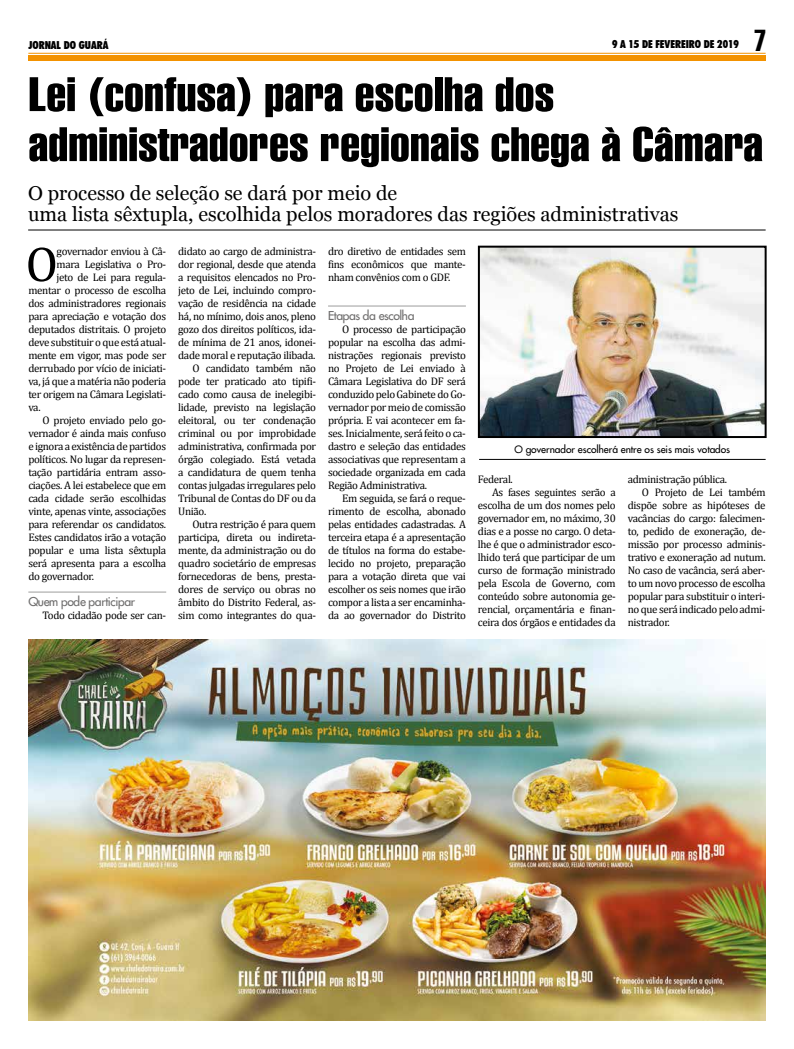
<style>
.page{position:relative;width:794px;height:1049px;background:#fff}
.page>*{position:absolute;margin:0;border:0;box-sizing:border-box;transform-origin:0 0}
.t1{font:50px "Cambria";color:#000}
.t2{font:47px/50px "Swiss 911 BT Extra Compressed";color:#000;scale:1.25 1}
.t3{font:29.6px "Swiss 911 BT Extra Compressed";color:#000}
.t4{font:20px/21px "Georgia";color:#000}
.t5{font:12px "Futura 2";letter-spacing:-.03em;color:#706f6f}
.t6{font:11px/13px "Cambria";letter-spacing:-.03em;color:#000;text-align:justify}
.t7{font:900 condensed 11px "Futura BT";color:#000}
.t8{font:10px "Futura 2";color:#000}
</style>
<div class="page">
<div style="left:28px;top:55px;width:737px;height:6px;background:#f39200"></div>
<hr style="left:28px;top:53px;width:737px;height:1px;background:#f39200">
<img style="left:28px;top:639px;width:737px;height:381px">
<hr style="left:28px;top:591px;width:138px;height:1px;background:#9d9d9c">
<hr style="left:328px;top:305px;width:138px;height:1px;background:#9d9d9c">
<hr style="left:28px;top:230px;width:737px;height:1px;background:#000">
<img style="left:481px;top:249px;width:282px;height:186px">
<div style="left:478px;top:246px;width:288px;height:192px;border:2px solid #000"></div>
<hr style="left:479px;top:459px;width:286px;height:1px;background:#000">
<p class="t7" style="left:28px;top:38px;width:82px">JORNAL DO GUARÁ</p>
<p class="t7" style="left:612px;top:37px;width:128px">9 A 15 DE FEVEREIRO DE 2019</p>
<h3 class="t3" style="left:754px;top:24px;width:13px">7</h3>
<h2 class="t2" style="left:28px;top:70px;width:589px">Lei (confusa) para escolha dos administradores regionais chega à Câmara</h2>
<h3 class="t4" style="left:28px;top:183px;width:652px">O processo de seleção se dará por meio de<br>uma lista sêxtupla, escolhida pelos moradores das regiões administrativas</h3>
<h1 class="t1" style="left:25px;top:235px;width:34px">O</h1>
<p class="t6" style="left:57px;top:245px;width:111px">governador enviou à Câ-</p>
<p class="t6" style="left:57px;top:258px;width:111px">mara Legislativa o Pro-</p>
<p class="t6" style="left:57px;top:271px;width:111px">jeto de Lei para regula-</p>
<p class="t6" style="left:28px;top:284px;width:139px">mentar o processo de escolha</p>
<p class="t6" style="left:28px;top:297px;width:139px">dos administradores regionais</p>
<p class="t6" style="left:28px;top:310px;width:139px">para apreciação e votação dos</p>
<p class="t6" style="left:28px;top:323px;width:139px">deputados distritais. O projeto</p>
<p class="t6" style="left:28px;top:336px;width:139px">deve substituir o que está atual-</p>
<p class="t6" style="left:28px;top:349px;width:139px">mente em vigor, mas pode ser</p>
<p class="t6" style="left:28px;top:362px;width:139px">derrubado por vício de iniciati-</p>
<p class="t6" style="left:28px;top:375px;width:139px">va, já que a matéria não poderia</p>
<p class="t6" style="left:28px;top:388px;width:139px">ter origem na Câmara Legislati-</p>
<p class="t6" style="left:28px;top:401px;width:14px">va.</p>
<p class="t6" style="left:43px;top:414px;width:125px">O projeto enviado pelo go-</p>
<p class="t6" style="left:28px;top:427px;width:139px">vernador é ainda mais confuso</p>
<p class="t6" style="left:28px;top:440px;width:139px">e ignora a existência de partidos</p>
<p class="t6" style="left:28px;top:453px;width:139px">políticos. No lugar da represen-</p>
<p class="t6" style="left:28px;top:466px;width:139px">tação partidária entram asso-</p>
<p class="t6" style="left:28px;top:479px;width:139px">ciações. A lei estabelece que em</p>
<p class="t6" style="left:28px;top:492px;width:139px">cada cidade serão escolhidas</p>
<p class="t6" style="left:28px;top:505px;width:139px">vinte, apenas vinte, associações</p>
<p class="t6" style="left:28px;top:518px;width:139px">para referendar os candidatos.</p>
<p class="t6" style="left:28px;top:531px;width:139px">Estes candidatos irão a votação</p>
<p class="t6" style="left:28px;top:544px;width:139px">popular e uma lista sêxtupla</p>
<p class="t6" style="left:28px;top:557px;width:139px">será apresenta para a escolha</p>
<p class="t6" style="left:28px;top:570px;width:67px">do governador.</p>
<p class="t5" style="left:28px;top:594px;width:108px">Quem pode participar</p>
<p class="t6" style="left:43px;top:609px;width:125px">Todo cidadão pode ser can-</p>
<p class="t6" style="left:178px;top:245px;width:139px">didato ao cargo de administra-</p>
<p class="t6" style="left:178px;top:258px;width:139px">dor regional, desde que atenda</p>
<p class="t6" style="left:178px;top:271px;width:139px">a requisitos elencados no Pro-</p>
<p class="t6" style="left:178px;top:284px;width:139px">jeto de Lei, incluindo compro-</p>
<p class="t6" style="left:178px;top:297px;width:139px">vação de residência na cidade</p>
<p class="t6" style="left:178px;top:310px;width:139px">há, no mínimo, dois anos, pleno</p>
<p class="t6" style="left:178px;top:323px;width:139px">gozo dos direitos políticos, ida-</p>
<p class="t6" style="left:178px;top:336px;width:139px">de mínima de 21 anos, idonei-</p>
<p class="t6" style="left:178px;top:349px;width:139px">dade moral e reputação ilibada.</p>
<p class="t6" style="left:192px;top:362px;width:125px">O candidato também não</p>
<p class="t6" style="left:178px;top:375px;width:139px">pode ter praticado ato tipifi-</p>
<p class="t6" style="left:178px;top:388px;width:139px">cado como causa de inelegibi-</p>
<p class="t6" style="left:178px;top:401px;width:139px">lidade, previsto na legislação</p>
<p class="t6" style="left:178px;top:414px;width:139px">eleitoral, ou ter condenação</p>
<p class="t6" style="left:178px;top:427px;width:139px">criminal ou por improbidade</p>
<p class="t6" style="left:178px;top:440px;width:139px">administrativa, confirmada por</p>
<p class="t6" style="left:178px;top:453px;width:139px">órgão colegiado. Está vetada</p>
<p class="t6" style="left:178px;top:466px;width:139px">a candidatura de quem tenha</p>
<p class="t6" style="left:178px;top:479px;width:139px">contas julgadas irregulares pelo</p>
<p class="t6" style="left:178px;top:492px;width:139px">Tribunal de Contas do DF ou da</p>
<p class="t6" style="left:178px;top:505px;width:30px">União.</p>
<p class="t6" style="left:192px;top:518px;width:125px">Outra restrição é para quem</p>
<p class="t6" style="left:178px;top:531px;width:139px">participa, direta ou indireta-</p>
<p class="t6" style="left:178px;top:544px;width:139px">mente, da administração ou do</p>
<p class="t6" style="left:178px;top:557px;width:139px">quadro societário de empresas</p>
<p class="t6" style="left:178px;top:570px;width:139px">fornecedoras de bens, presta-</p>
<p class="t6" style="left:178px;top:583px;width:139px">dores de serviço ou obras no</p>
<p class="t6" style="left:178px;top:596px;width:139px">âmbito do Distrito Federal, as-</p>
<p class="t6" style="left:178px;top:609px;width:139px">sim como integrantes do qua-</p>
<p class="t6" style="left:328px;top:245px;width:139px">dro diretivo de entidades sem fins econômicos que mante&shy;nham convênios com o GDF.</p>
<p class="t5" style="left:328px;top:308px;width:88px">Etapas da escolha</p>
<p class="t6" style="left:328px;top:323px;width:139px;text-indent:14px">O processo de participação popular na escolha das admi&shy;nistrações regionais previsto no Projeto de Lei enviado à Câmara Legislativa do DF será conduzido pelo Gabinete do Go&shy;vernador por meio de comissão própria. E vai acontecer em fa&shy;ses. Inicialmente, será feito o ca&shy;dastro e seleção das entidades associativas que representam a sociedade organizada em cada Região Administrativa.</p>
<p class="t6" style="left:328px;top:492px;width:139px;text-indent:14px">Em seguida, se fará o reque&shy;rimento de escolha, abonado pelas entidades cadastradas. A terceira etapa é a apresentação de títulos na forma do estabe&shy;lecido no projeto, preparação para a votação direta que vai escolher os seis nomes que irão compor a lista a ser encaminha&shy;da ao governador do Distrito</p>
<p class="t8" style="left:514px;top:443px;width:217px">O governador escolherá entre os seis mais votados</p>
<p class="t6" style="left:478px;top:472px;width:36px">Federal.</p>
<p class="t6" style="left:492px;top:485px;width:125px">As fases seguintes serão a</p>
<p class="t6" style="left:478px;top:498px;width:139px">escolha de um dos nomes pelo</p>
<p class="t6" style="left:478px;top:511px;width:139px">governador em, no máximo, 30</p>
<p class="t6" style="left:478px;top:524px;width:139px">dias e a posse no cargo. O deta-</p>
<p class="t6" style="left:478px;top:537px;width:139px">lhe é que o administrador esco-</p>
<p class="t6" style="left:478px;top:550px;width:139px">lhido terá que participar de um</p>
<p class="t6" style="left:478px;top:563px;width:139px">curso de formação ministrado</p>
<p class="t6" style="left:478px;top:576px;width:139px">pela Escola de Governo, com</p>
<p class="t6" style="left:478px;top:589px;width:139px">conteúdo sobre autonomia ge-</p>
<p class="t6" style="left:478px;top:602px;width:139px">rencial, orçamentária e finan-</p>
<p class="t6" style="left:478px;top:615px;width:139px">ceira dos órgãos e entidades da</p>
<p class="t6" style="left:628px;top:472px;width:101px">administração pública.</p>
<p class="t6" style="left:642px;top:485px;width:125px">O Projeto de Lei também</p>
<p class="t6" style="left:628px;top:498px;width:139px">dispõe sobre as hipóteses de</p>
<p class="t6" style="left:628px;top:511px;width:139px">vacâncias do cargo: falecimen-</p>
<p class="t6" style="left:628px;top:524px;width:139px">to, pedido de exoneração, de-</p>
<p class="t6" style="left:628px;top:537px;width:139px">missão por processo adminis-</p>
<p class="t6" style="left:628px;top:550px;width:139px">trativo e exoneração ad nutum.</p>
<p class="t6" style="left:628px;top:563px;width:139px">No caso de vacância, será aber-</p>
<p class="t6" style="left:628px;top:576px;width:139px">to um novo processo de escolha</p>
<p class="t6" style="left:628px;top:589px;width:139px">popular para substituir o interi-</p>
<p class="t6" style="left:628px;top:602px;width:139px">no que será indicado pelo admi-</p>
<p class="t6" style="left:628px;top:615px;width:44px">nistrador.</p>
</div>
